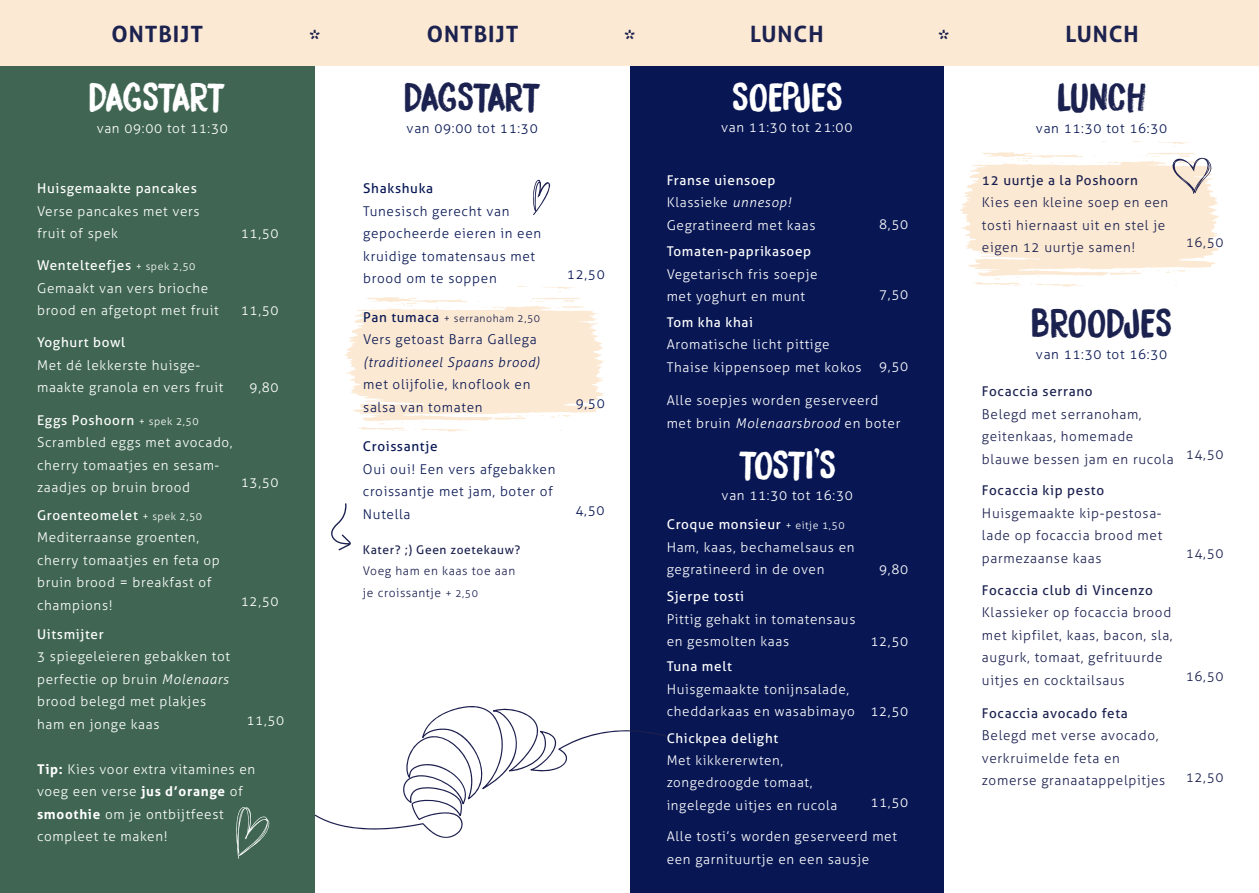
<style>
.page{position:relative;width:1259px;height:893px;background:#fff}
.page>*{position:absolute;margin:0;border:0;box-sizing:border-box;transform-origin:0 0}
.t1{font:36px "DK Bocadillo";letter-spacing:-.065em;color:#fff}
.t2{font:36px "DK Bocadillo";letter-spacing:-.065em;color:#1c224f}
.t3{font:36px "DK Bocadillo";color:#1c224f}
.t4{font:36px "DK Bocadillo";letter-spacing:-.01em;color:#fff}
.t5{font:36px "DK Bocadillo";letter-spacing:-.045em;color:#fff}
.t6{font:36px "DK Bocadillo";letter-spacing:-.035em;color:#1c224f}
.t7{font:700 22.5px "Aller";letter-spacing:.04em;color:#1c224f}
.t8{font:300 13.5px/22.5px "Aller";letter-spacing:.05em;color:#fff}
.t9{font:300 13.5px/22.5px "Aller";letter-spacing:.05em;color:#1b214f}
.t10{font:300 13.5px/22.5px "Aller";letter-spacing:.05em;color:#081754}
.t11{font:13.5px "Aller";letter-spacing:.05em;color:#1b214f}
.t12{font:13.5px "Aller";letter-spacing:.05em;color:#fff}
.t13{font:italic 300 13.5px "Aller";letter-spacing:.05em;color:#081754}
.t14{font:13.5px "Aller";letter-spacing:.05em;color:#081754}
.t15{font:300 13.35px/22.4px "Aller";letter-spacing:.05em;color:#fff}
.t16{font:13.35px "Aller";letter-spacing:.05em;color:#fff}
.t17{font:300 12px/22.5px "Aller";letter-spacing:.05em;color:#1b214f}
.t18{font:12px "Aller";letter-spacing:.05em;color:#1b214f}
.t19{font:300 10.5px "Aller";letter-spacing:.05em;color:#1b214f}
.s1{font-weight:400}
.s2{font-size:10.5px}
.s3{font-style:italic}
.s4{font-weight:700}
.s5{font-weight:400;font-size:13.5px;color:#081754}
</style>
<div class="page">
<div style="left:630px;top:0;width:314px;height:893px;background:#081754"></div>
<div style="left:0;top:0;width:315px;height:893px;background:#406653"></div>
<svg style="left:344px;top:286px;width:260px;height:146px"></svg>
<div style="left:0;top:0;width:1259px;height:65px;background:#fce9d3"></div>
<svg style="left:532px;top:179px;width:18px;height:36px"></svg>
<svg style="left:236px;top:807px;width:34px;height:52px"></svg>
<svg style="left:960px;top:141px;width:259px;height:146px"></svg>
<svg style="left:331px;top:503px;width:20px;height:48px"></svg>
<svg style="left:315px;top:706px;width:351px;height:132px"></svg>
<h2 class="t7" style="left:112px;top:20px;width:93px">ONTBIJT</h2>
<h2 class="t7" style="left:309px;top:24px;width:12px">*</h2>
<h2 class="t7" style="left:427px;top:20px;width:93px">ONTBIJT</h2>
<h2 class="t7" style="left:624px;top:24px;width:12px">*</h2>
<h2 class="t7" style="left:750px;top:20px;width:75px">LUNCH</h2>
<h2 class="t7" style="left:938px;top:24px;width:12px">*</h2>
<h2 class="t7" style="left:1065px;top:20px;width:75px">LUNCH</h2>
<h1 class="t1" style="left:89px;top:75px;width:139px">DAGSTART</h1>
<h1 class="t4" style="left:732px;top:75px;width:112px">SOEPJES</h1>
<h1 class="t2" style="left:404px;top:75px;width:139px">DAGSTART</h1>
<h1 class="t6" style="left:1057px;top:75px;width:91px">LUNCH</h1>
<p class="t10" style="left:406px;top:116px;width:133px">van 09:00 tot 11:30</p>
<p class="t10" style="left:1036px;top:116px;width:133px">van 11:30 tot 16:30</p>
<p class="t8" style="left:97px;top:116px;width:133px">van 09:00 tot 11:30</p>
<p class="t8" style="left:721px;top:116px;width:133px">van 11:30 tot 21:00</p>
<p class="t12" style="left:37px;top:180px;width:161px">Huisgemaakte pancakes</p>
<p class="t8" style="left:37px;top:200px;width:164px">Verse pancakes met vers fruit of spek</p>
<p class="t8" style="left:37px;top:254px;width:183px"><span class="s1">Wentelteefjes</span> <span class="s2">+ spek 2,50<br></span>Gemaakt van vers brioche brood en afgetopt met fruit</p>
<p class="t12" style="left:37px;top:334px;width:90px">Yoghurt bowl</p>
<p class="t8" style="left:37px;top:354px;width:188px">Met dé lekkerste huisge&shy;maakte granola en vers fruit</p>
<p class="t8" style="left:37px;top:409px;width:197px"><span class="s1">Eggs Poshoorn</span> <span class="s2">+ spek 2,50<br></span>Scrambled eggs met avocado, cherry tomaatjes en sesam&shy;zaadjes op bruin brood</p>
<p class="t8" style="left:37px;top:504px;width:184px"><span class="s1">Groenteomelet</span> <span class="s2">+ spek 2,50<br></span>Mediterraanse groenten, cherry tomaatjes en feta op bruin brood = breakfast of champions!</p>
<p class="t12" style="left:37px;top:626px;width:68px">Uitsmijter</p>
<p class="t8" style="left:37px;top:645px;width:195px">3 spiegeleieren gebakken tot perfectie op bruin <span class="s3">Molenaars </span>brood belegd met plakjes ham en jonge kaas</p>
<p class="t8" style="left:241px;top:222px;width:39px">11,50</p>
<p class="t8" style="left:241px;top:299px;width:39px">11,50</p>
<p class="t8" style="left:250px;top:376px;width:31px">9,80</p>
<p class="t8" style="left:241px;top:471px;width:39px">13,50</p>
<p class="t8" style="left:241px;top:590px;width:39px">12,50</p>
<p class="t8" style="left:246px;top:709px;width:39px">11,50</p>
<p class="t8" style="left:37px;top:758px;width:220px"><span class="s4">Tip:</span> Kies voor extra vitamines en voeg een verse <span class="s4">jus d’orange</span> of <span class="s4">smoothie</span> om je ontbijtfeest compleet te maken!</p>
<p class="t14" style="left:363px;top:180px;width:72px">Shakshuka</p>
<p class="t10" style="left:363px;top:200px;width:179px">Tunesisch gerecht van gepocheerde eieren in een kruidige tomatensaus met brood om te soppen</p>
<p class="t19" style="left:363px;top:312px;width:178px"><span class="s5">Pan tumaca</span> + serranoham 2,50</p>
<p class="t10" style="left:363px;top:328px;width:175px">Vers getoast Barra Gallega</p>
<p class="t13" style="left:363px;top:354px;width:178px">(traditioneel Spaans brood)</p>
<p class="t10" style="left:363px;top:373px;width:169px">met olijfolie, knoflook en salsa van tomaten</p>
<p class="t14" style="left:363px;top:438px;width:76px">Croissantje</p>
<p class="t10" style="left:363px;top:458px;width:194px">Oui oui! Een vers afgebakken croissantje met jam, boter of<br>Nutella</p>
<p class="t18" style="left:363px;top:542px;width:159px">Kater? ;) Geen zoetekauw?</p>
<p class="t17" style="left:363px;top:559px;width:154px">Voeg ham en kaas toe aan je croissantje <span class="s2">+ 2,50</span></p>
<p class="t10" style="left:567px;top:263px;width:39px">12,50</p>
<p class="t10" style="left:576px;top:392px;width:31px">9,50</p>
<p class="t10" style="left:575px;top:499px;width:31px">4,50</p>
<p class="t8" style="left:666px;top:169px;width:150px"><span class="s1">Franse uiensoep<br></span>Klassieke <span class="s3">unnesop!<br></span>Gegratineerd met kaas</p>
<p class="t12" style="left:666px;top:243px;width:146px">Tomaten-paprikasoep</p>
<p class="t8" style="left:666px;top:263px;width:152px">Vegetarisch fris soepje met yoghurt en munt</p>
<p class="t12" style="left:666px;top:314px;width:88px">Tom kha khai</p>
<p class="t8" style="left:666px;top:333px;width:197px">Aromatische licht pittige<br>Thaise kippensoep met kokos</p>
<p class="t8" style="left:879px;top:213px;width:31px">8,50</p>
<p class="t8" style="left:879px;top:283px;width:31px">7,50</p>
<p class="t8" style="left:879px;top:355px;width:31px">9,50</p>
<p class="t8" style="left:666px;top:389px;width:235px">Alle soepjes worden geserveerd met bruin <span class="s3">Molenaarsbrood</span> en boter</p>
<h1 class="t5" style="left:738px;top:443px;width:100px">TOSTI’S</h1>
<p class="t8" style="left:721px;top:484px;width:133px">van 11:30 tot 16:30</p>
<p class="t8" style="left:666px;top:513px;width:189px"><span class="s1">Croque monsieur</span> <span class="s2">+ eitje 1,50<br></span>Ham, kaas, bechamelsaus en gegratineerd in de oven</p>
<p class="t12" style="left:666px;top:588px;width:79px">Sjerpe tosti</p>
<p class="t8" style="left:666px;top:607px;width:190px">Pittig gehakt in tomatensaus en gesmolten kaas</p>
<p class="t12" style="left:666px;top:658px;width:67px">Tuna melt</p>
<p class="t8" style="left:666px;top:678px;width:190px">Huisgemaakte tonijnsalade, cheddarkaas en wasabimayo</p>
<p class="t16" style="left:666px;top:730px;width:113px">Chickpea delight</p>
<p class="t15" style="left:666px;top:749px;width:172px">Met kikkererwten, zongedroogde tomaat, ingelegde uitjes en rucola</p>
<p class="t8" style="left:879px;top:558px;width:31px">9,80</p>
<p class="t8" style="left:870px;top:630px;width:39px">12,50</p>
<p class="t8" style="left:870px;top:700px;width:39px">12,50</p>
<p class="t8" style="left:870px;top:791px;width:39px">11,50</p>
<p class="t8" style="left:666px;top:825px;width:232px">Alle tosti’s worden geserveerd met een garnituurtje en een sausje</p>
<p class="t11" style="left:982px;top:172px;width:158px">12 uurtje a la Poshoorn</p>
<p class="t9" style="left:982px;top:191px;width:188px">Kies een kleine soep en een tosti hiernaast uit en stel je eigen 12 uurtje samen!</p>
<p class="t9" style="left:1185px;top:231px;width:39px">16,50</p>
<h1 class="t3" style="left:1031px;top:300px;width:143px">BROODJES</h1>
<p class="t10" style="left:1036px;top:343px;width:133px">van 11:30 tot 16:30</p>
<p class="t11" style="left:982px;top:383px;width:112px">Focaccia serrano</p>
<p class="t9" style="left:982px;top:403px;width:193px">Belegd met serranoham, geitenkaas, homemade blauwe bessen jam en rucola</p>
<p class="t11" style="left:982px;top:482px;width:124px">Focaccia kip pesto</p>
<p class="t9" style="left:982px;top:502px;width:182px;text-align:justify">Huisgemaakte kip-pestosa&shy;lade op focaccia brood met parmezaanse kaas</p>
<p class="t11" style="left:982px;top:582px;width:172px">Focaccia club di Vincenzo</p>
<p class="t9" style="left:982px;top:601px;width:192px">Klassieker op focaccia brood met kipfilet, kaas, bacon, sla, augurk, tomaat, gefrituurde uitjes en cocktailsaus</p>
<p class="t11" style="left:982px;top:705px;width:147px">Focaccia avocado feta</p>
<p class="t9" style="left:982px;top:724px;width:185px">Belegd met verse avocado, verkruimelde feta en zomerse granaatappelpitjes</p>
<p class="t9" style="left:1185px;top:443px;width:39px">14,50</p>
<p class="t9" style="left:1185px;top:542px;width:39px">14,50</p>
<p class="t9" style="left:1185px;top:665px;width:39px">16,50</p>
<p class="t9" style="left:1185px;top:765px;width:39px">12,50</p>
</div>
